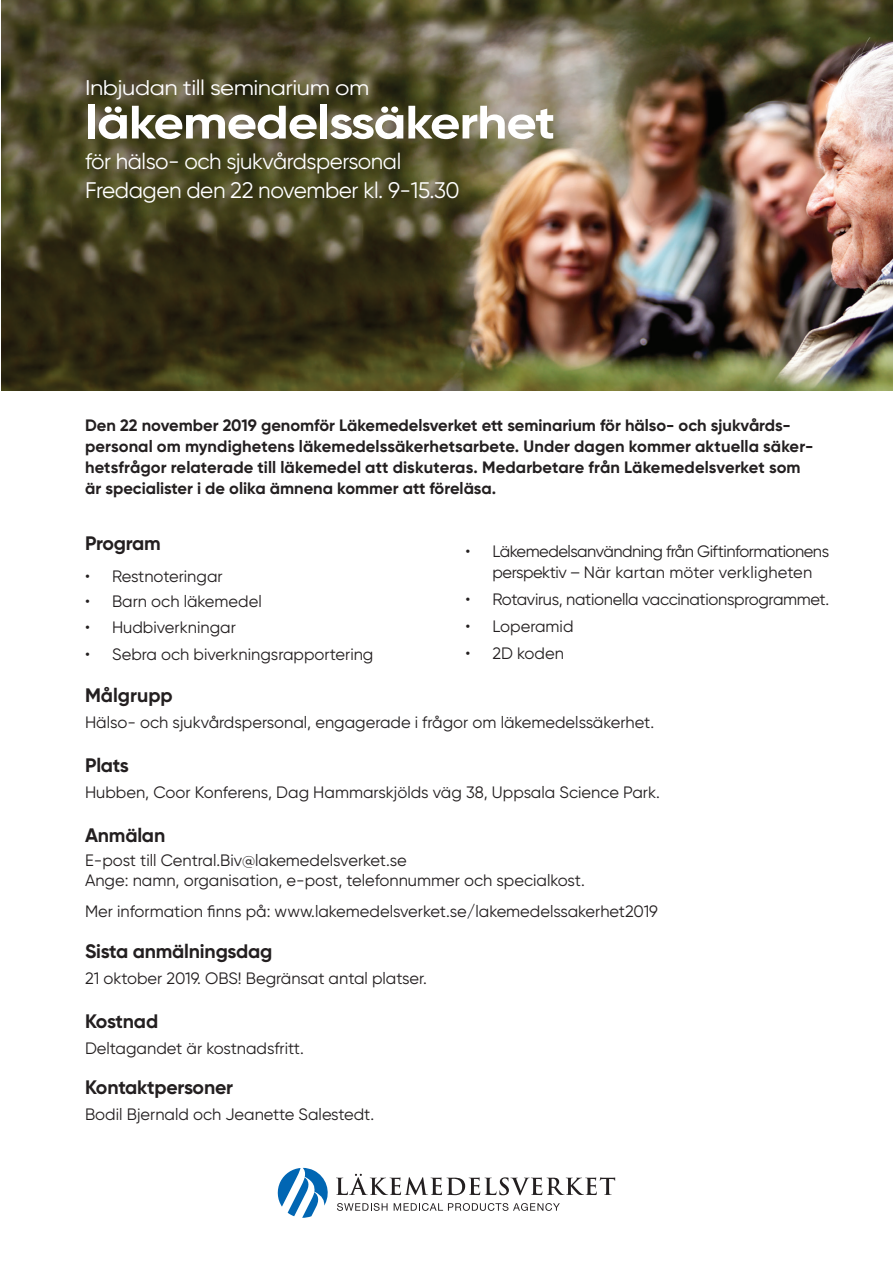
<style>
.page{position:relative;width:893px;height:1263px;background:#fff}
.page>*{position:absolute;margin:0;border:0;box-sizing:border-box;transform-origin:0 0}
.t1{font:700 46.8px "Gilroy";letter-spacing:-.02em;color:#fff;scale:1.12 1}
.t2{font:22.5px "Gilroy";letter-spacing:-.02em;color:#fff}
.t3{font:22.35px "Gilroy";letter-spacing:-.02em;color:#fff}
.t4{font:21.3px "Gilroy";letter-spacing:-.02em;color:#fff;scale:1.12 1}
.t5{font:700 19.5px "Gilroy";letter-spacing:-.01em;color:#231f20}
.t6{font:16.5px/19.8px "Gilroy";color:#231f20}
.t7{font:700 16.5px/21px "Gilroy";color:#231f20}
.t8{font:16.5px/21px "Gilroy";letter-spacing:-.03em;color:#231f20}
.t9{font:16.5px "Gilroy";letter-spacing:-.02em;color:#231f20}
</style>
<div class="page">
<img style="left:1px;top:0;width:892px;height:390px">
<svg style="left:278px;top:1168px;width:337px;height:50px"></svg>
<p class="t4" style="left:85px;top:75px;width:255px">Inbjudan till seminarium om</p>
<h1 class="t1" style="left:85px;top:93px;width:421px">läkemedelssäkerhet</h1>
<h3 class="t3" style="left:85px;top:147px;width:318px">för hälso- och sjukvårdspersonal</h3>
<h2 class="t2" style="left:85px;top:176px;width:376px">Fredagen den 22 november kl. 9-15.30</h2>
<p class="t7" style="left:85px;top:415px;width:730px">Den 22 november 2019 genomför Läkemedelsverket ett seminarium för hälso- och sjukvårds&shy;personal om myndighetens läkemedelssäkerhetsarbete. Under dagen kommer aktuella säker&shy;hetsfrågor relaterade till läkemedel att diskuteras. Medarbetare från Läkemedelsverket som är specialister i de olika ämnena kommer att föreläsa.</p>
<p class="t5" style="left:85px;top:531px;width:77px">Program</p>
<p class="t6" style="left:85px;top:566px;width:139px">• Restnoteringar</p>
<p class="t6" style="left:85px;top:591px;width:178px">• Barn och läkemedel</p>
<p class="t6" style="left:85px;top:617px;width:152px">• Hudbiverkningar</p>
<p class="t6" style="left:85px;top:644px;width:290px">• Sebra och biverkningsrapportering</p>
<p class="t5" style="left:85px;top:683px;width:89px">Målgrupp</p>
<p class="t6" style="left:85px;top:712px;width:571px">Hälso- och sjukvårdspersonal, engagerade i frågor om läkemedelssäkerhet.</p>
<p class="t5" style="left:85px;top:752px;width:45px">Plats</p>
<p class="t6" style="left:85px;top:782px;width:576px">Hubben, Coor Konferens, Dag Hammarskjölds väg 38, Uppsala Science Park.</p>
<p class="t5" style="left:85px;top:822px;width:82px">Anmälan</p>
<p class="t6" style="left:85px;top:850px;width:501px">E-post till Central.Biv@lakemedelsverket.se<br>Ange: namn, organisation, e-post, telefonnummer och specialkost.</p>
<p class="t6" style="left:85px;top:901px;width:574px">Mer information finns på: www.lakemedelsverket.se/lakemedelssakerhet2019</p>
<p class="t5" style="left:85px;top:938px;width:189px">Sista anmälningsdag</p>
<p class="t6" style="left:85px;top:968px;width:343px">21 oktober 2019. OBS! Begränsat antal platser.</p>
<p class="t5" style="left:85px;top:1008px;width:75px">Kostnad</p>
<p class="t6" style="left:85px;top:1038px;width:220px">Deltagandet är kostnadsfritt.</p>
<p class="t5" style="left:85px;top:1075px;width:150px">Kontaktpersoner</p>
<p class="t6" style="left:85px;top:1104px;width:291px">Bodil Bjernald och Jeanette Salestedt.</p>
<p class="t8" style="left:493px;top:540px;width:338px;text-indent:-27px">• Läkemedelsanvändning från Giftinformationens perspektiv – När kartan möter verkligheten</p>
<p class="t9" style="left:466px;top:589px;width:365px">• Rotavirus, nationella vaccinationsprogrammet.</p>
<p class="t6" style="left:466px;top:616px;width:109px">• Loperamid</p>
<p class="t6" style="left:466px;top:643px;width:100px">• 2D koden</p>
</div>
